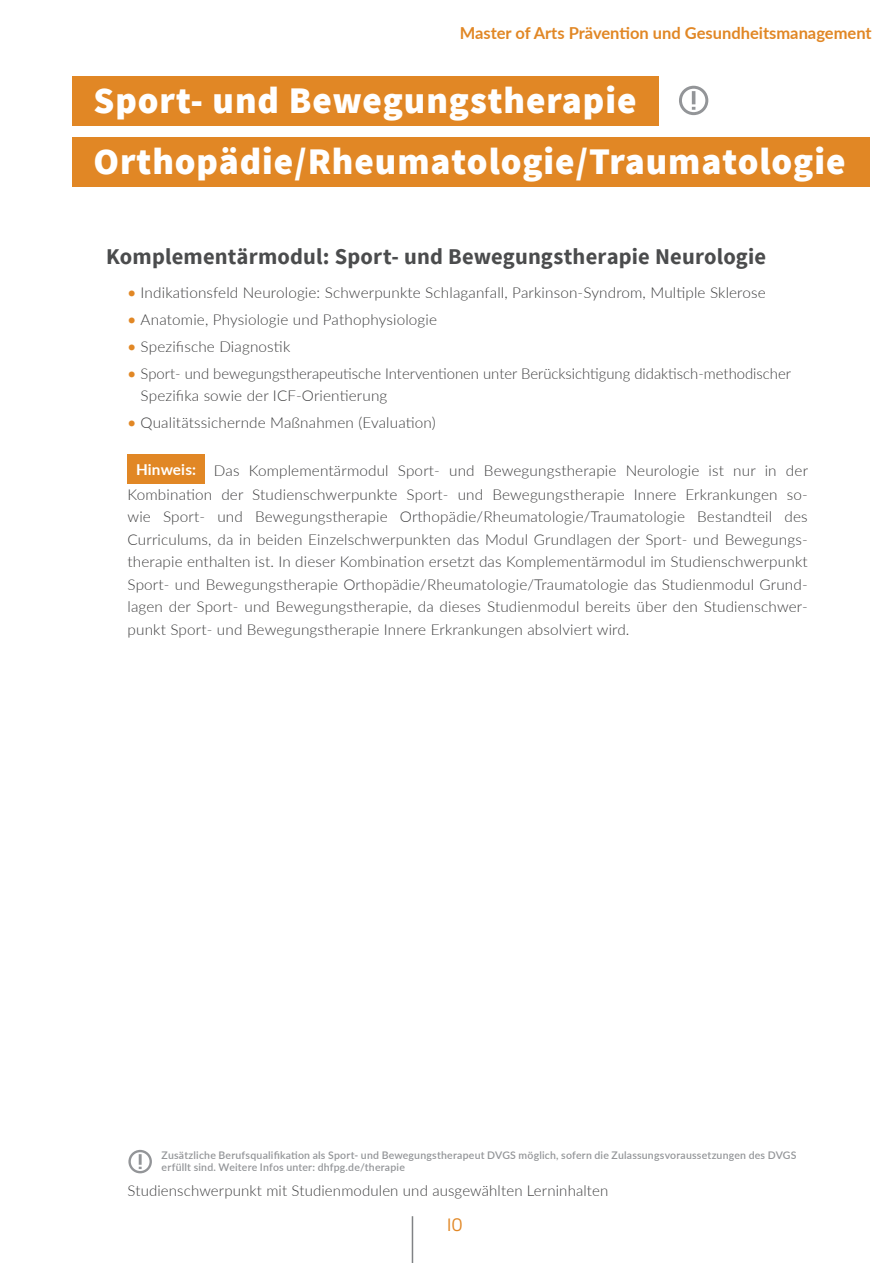
<style>
.page{position:relative;width:893px;height:1263px;background:#fff}
.page>*{position:absolute;margin:0;border:0;box-sizing:border-box;transform-origin:0 0}
.t1{font:900 37.5px/60.6px "Source Sans Pro";letter-spacing:.025em;color:#fff}
.t2{font:700 22.5px "Source Sans Pro";letter-spacing:.01em;color:#4b4c4d}
.t3{font:500 18px "Enzo OT";color:#e18725}
.t4{font:700 16.5px "Lato";color:#e18725}
.t5{font:300 15px/22.5px "Lato";letter-spacing:.01em;color:#3e3e3f}
.t6{font:600 10.5px/12px "Lato";letter-spacing:.02em;color:#939598}
.s1{font-weight:500;color:#e18725}
.s2{font-weight:700;color:#fff}
</style>
<div class="page">
<div style="left:128px;top:454px;width:77px;height:29px;background:#e18725"></div>
<div style="left:72px;top:77px;width:586px;height:49px;background:#e18725"></div>
<div style="left:72px;top:137px;width:798px;height:50px;background:#e18725"></div>
<svg style="left:680px;top:87px;width:27px;height:27px"></svg>
<div style="left:679px;top:86px;width:29px;height:29px;border:3px solid #939598;border-radius:50%"></div>
<svg style="left:692px;top:91px;width:3px;height:19px"></svg>
<svg style="left:130px;top:1151px;width:21px;height:21px"></svg>
<div style="left:128px;top:1150px;width:24px;height:23px;border:2px solid #939598;border-radius:50%"></div>
<svg style="left:139px;top:1154px;width:3px;height:15px"></svg>
<hr style="left:412px;top:1216px;width:1px;height:47px;background:#808285">
<p class="t4" style="left:460px;top:21px;width:414px">Master of Arts Prävention und Gesundheitsmanagement</p>
<h1 class="t1" style="left:94px;top:72px;width:753px">Sport- und Bewegungstherapie<br>Orthopädie/Rheumatologie/Traumatologie</h1>
<h2 class="t2" style="left:106px;top:242px;width:661px">Komplementärmodul: Sport- und Bewegungstherapie Neurologie</h2>
<p class="t5" style="left:128px;top:281px;width:640px"><span class="s1">•</span> Indikationsfeld Neurologie: Schwerpunkte Schlaganfall, Parkinson-Syndrom, Multiple Sklerose</p>
<p class="t5" style="left:128px;top:308px;width:311px"><span class="s1">•</span> Anatomie, Physiologie und Pathophysiologie</p>
<p class="t5" style="left:128px;top:335px;width:164px"><span class="s1">•</span> Spezifische Diagnostik</p>
<p class="t5" style="left:141px;top:361px;width:652px;text-indent:-13px"><span class="s1">•</span> Sport- und bewegungstherapeutische Interventionen unter Berücksichtigung didaktisch-methodischer<br>Spezifika sowie der ICF-Orientierung</p>
<p class="t5" style="left:128px;top:411px;width:310px"><span class="s1">•</span> Qualitätssichernde Maßnahmen (Evaluation)</p>
<p class="t5" style="left:128px;top:458px;width:682px;line-height:24px;text-align:center"><span class="s2">Hinweis:</span> Das Komplementärmodul Sport- und Bewegungstherapie Neurologie ist nur in der<br>Kombination der Studienschwerpunkte Sport- und Bewegungstherapie Innere Erkrankungen so-</p>
<p class="t5" style="left:128px;top:505px;width:682px;text-align:justify">wie Sport- und Bewegungstherapie Orthopädie/Rheumatologie/Traumatologie Bestandteil des Curriculums, da in beiden Einzelschwerpunkten das Modul Grundlagen der Sport- und Bewegungs&shy;therapie enthalten ist. In dieser Kombination ersetzt das Komplementärmodul im Studienschwerpunkt Sport- und Bewegungstherapie Orthopädie/Rheumatologie/Traumatologie das Studienmodul Grund&shy;lagen der Sport- und Bewegungstherapie, da dieses Studienmodul bereits über den Studienschwer&shy;punkt Sport- und Bewegungstherapie Innere Erkrankungen absolviert wird.</p>
<p class="t6" style="left:162px;top:1148px;width:636px">Zusätzliche Berufsqualifikation als Sport- und Bewegungstherapeut DVGS möglich, sofern die Zulassungsvoraussetzungen des DVGS erfüllt sind. Weitere Infos unter: dhfpg.de/therapie</p>
<p class="t5" style="left:128px;top:1178px;width:482px">Studienschwerpunkt mit Studienmodulen und ausgewählten Lerninhalten</p>
<p class="t3" style="left:447px;top:1214px;width:17px">10</p>
</div>
